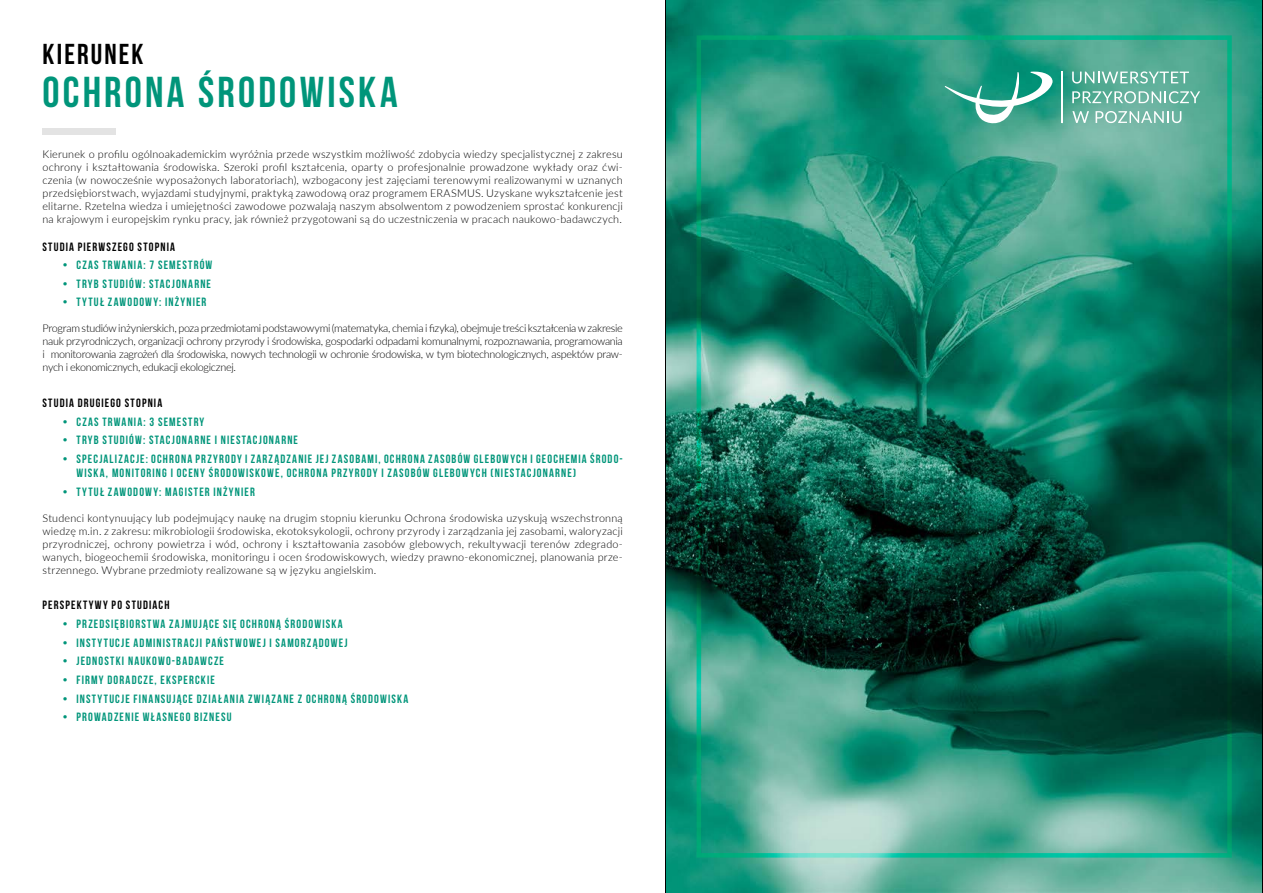
<style>
.page{position:relative;width:1263px;height:893px;background:#fff}
.page>*{position:absolute;margin:0;border:0;box-sizing:border-box;transform-origin:0 0}
.t1{font:43.2px "Bebas Neue";letter-spacing:.075em;color:#00957a}
.t2{font:28.8px "Bebas Neue";letter-spacing:.075em;color:#000}
.t3{font:12px/14.4px "Bebas Neue";letter-spacing:.095em;color:#00957a}
.t4{font:12px "Bebas Neue";letter-spacing:.1em;color:#000}
.t5{font:300 10.8px/12.9px "Lato";letter-spacing:.015em;color:#000;text-align:justify}
</style>
<div class="page">
<img style="left:666px;top:0;width:596px;height:893px">
<div style="left:697px;top:35px;width:535px;height:823px;border:4px solid #00957a"></div>
<svg style="left:944px;top:71px;width:108px;height:56px"></svg>
<svg style="left:1072px;top:71px;width:117px;height:13px"></svg>
<svg style="left:1072px;top:91px;width:128px;height:12px"></svg>
<svg style="left:1072px;top:111px;width:17px;height:12px"></svg>
<svg style="left:1095px;top:111px;width:86px;height:12px"></svg>
<hr style="left:1062px;top:71px;width:1px;height:52px;background:#fff">
<div style="left:43px;top:128px;width:73px;height:7px;background:#e3e3e3"></div>
<h2 class="t2" style="left:43px;top:38px;width:103px">KIERUNEK</h2>
<h1 class="t1" style="left:43px;top:69px;width:357px">OCHRONA ŚRODOWISKA</h1>
<p class="t5" style="left:43px;top:148px;width:582px">Kierunek o profilu ogólnoakademickim wyróżnia przede wszystkim możliwość zdobycia wiedzy specjalistycznej z zakresu ochrony i kształtowania środowiska. Szeroki profil kształcenia, oparty o profesjonalnie prowadzone wykłady oraz ćwi&shy;czenia (w nowocześnie wyposażonych laboratoriach), wzbogacony jest zajęciami terenowymi realizowanymi w uznanych przedsiębiorstwach, wyjazdami studyjnymi, praktyką zawodową oraz programem ERASMUS. Uzyskane wykształcenie jest elitarne. Rzetelna wiedza i umiejętności zawodowe pozwalają naszym absolwentom z powodzeniem sprostać konkurencji na krajowym i europejskim rynku pracy, jak również przygotowani są do uczestniczenia w pracach naukowo-badawczych.</p>
<p class="t4" style="left:43px;top:240px;width:134px">STUDIA PIERWSZEGO STOPNIA</p>
<p class="t3" style="left:63px;top:258px;width:151px">• CZAS TRWANIA: 7 SEMESTRÓW</p>
<p class="t3" style="left:63px;top:276px;width:150px">• TRYB STUDIÓW: STACJONARNE</p>
<p class="t3" style="left:63px;top:295px;width:145px">• TYTUŁ ZAWODOWY: INŻYNIER</p>
<p class="t5" style="left:43px;top:322px;width:582px">Program studiów inżynierskich, poza przedmiotami podstawowymi (matematyka, chemia i fizyka), obejmuje treści kształcenia w zakresie nauk przyrodniczych, organizacji ochrony przyrody i środowiska, gospodarki odpadami komunalnymi, rozpoznawania, programowania i monitorowania zagrożeń dla środowiska, nowych technologii w ochronie środowiska, w tym biotechnologicznych, aspektów praw&shy;nych i ekonomicznych, edukacji ekologicznej.</p>
<p class="t4" style="left:43px;top:396px;width:121px">STUDIA DRUGIEGO STOPNIA</p>
<p class="t3" style="left:63px;top:414px;width:143px">• CZAS TRWANIA: 3 SEMESTRY</p>
<p class="t3" style="left:63px;top:433px;width:237px">• TRYB STUDIÓW: STACJONARNE I NIESTACJONARNE</p>
<p class="t3" style="left:77px;top:451px;width:548px;text-indent:-14px">• SPECJALIZACJE: OCHRONA PRZYRODY I ZARZĄDZANIE JEJ ZASOBAMI, OCHRONA ZASOBÓW GLEBOWYCH I GEOCHEMIA ŚRODO-<br>WISKA, MONITORING I OCENY ŚRODOWISKOWE, OCHRONA PRZYRODY I ZASOBÓW GLEBOWYCH (NIESTACJONARNE)</p>
<p class="t3" style="left:63px;top:484px;width:193px">• TYTUŁ ZAWODOWY: MAGISTER INŻYNIER</p>
<p class="t5" style="left:43px;top:511px;width:582px">Studenci kontynuujący lub podejmujący naukę na drugim stopniu kierunku Ochrona środowiska uzyskują wszechstronną wiedzę m.in. z zakresu: mikrobiologii środowiska, ekotoksykologii, ochrony przyrody i zarządzania jej zasobami, waloryzacji przyrodniczej, ochrony powietrza i wód, ochrony i kształtowania zasobów glebowych, rekultywacji terenów zdegrado&shy;wanych, biogeochemii środowiska, monitoringu i ocen środowiskowych, wiedzy prawno-ekonomicznej, planowania prze&shy;strzennego. Wybrane przedmioty realizowane są w języku angielskim.</p>
<p class="t4" style="left:43px;top:599px;width:128px">PERSPEKTYWY PO STUDIACH</p>
<p class="t3" style="left:63px;top:617px;width:281px">• PRZEDSIĘBIORSTWA ZAJMUJĄCE SIĘ OCHRONĄ ŚRODOWISKA</p>
<p class="t3" style="left:63px;top:635px;width:286px">• INSTYTUCJE ADMINISTRACJI PAŃSTWOWEJ I SAMORZĄDOWEJ</p>
<p class="t3" style="left:63px;top:654px;width:163px">• JEDNOSTKI NAUKOWO-BADAWCZE</p>
<p class="t3" style="left:63px;top:672px;width:153px">• FIRMY DORADCZE, EKSPERCKIE</p>
<p class="t3" style="left:63px;top:691px;width:347px">• INSTYTUCJE FINANSUJĄCE DZIAŁANIA ZWIĄZANE Z OCHRONĄ ŚRODOWISKA</p>
<p class="t3" style="left:63px;top:709px;width:170px">• PROWADZENIE WŁASNEGO BIZNESU</p>
</div>
